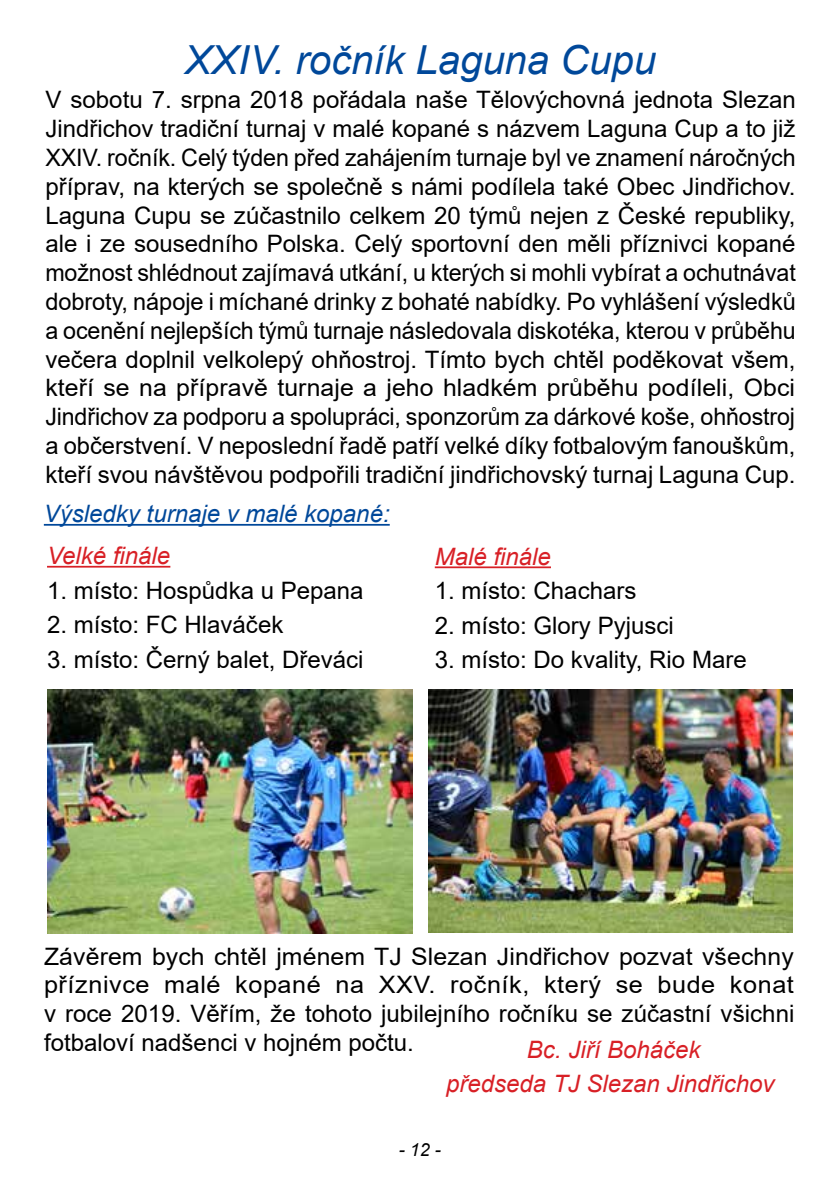
<style>
.page{position:relative;width:840px;height:1191px;background:#fff}
.page>*{position:absolute;margin:0;border:0;box-sizing:border-box;transform-origin:0 0}
.t1{font:italic 40px "Arial";color:#00489a}
.t2{font:24px/28.8px "Arial";color:#000;text-align:justify}
.t3{font:italic 24px/34.4px "Arial";color:#d82026;text-align:center}
.t4{font:italic 24px "Arial";color:#00489a}
.t5{font:italic 18px "Arial";color:#000}
</style>
<div class="page">
<hr style="left:47px;top:566px;width:123px;height:1px;background:#d82026">
<hr style="left:434px;top:566px;width:116px;height:2px;background:#d82026">
<hr style="left:44px;top:524px;width:345px;height:1px;background:#00489a">
<img style="left:47px;top:689px;width:365px;height:244px">
<img style="left:428px;top:689px;width:364px;height:243px">
<h1 class="t1" style="left:185px;top:34px;width:472px">XXIV. ročník Laguna Cupu</h1>
<p class="t2" style="left:45px;top:85px;width:751px">V sobotu 7. srpna 2018 pořádala naše Tělovýchovná jednota Slezan Jindřichov tradiční turnaj v malé kopané s názvem Laguna Cup a to již XXIV. ročník. Celý týden před zahájením turnaje byl ve znamení náročných příprav, na kterých se společně s námi podílela také Obec Jindřichov.<br>Laguna Cupu se zúčastnilo celkem 20 týmů nejen z České republiky, ale i ze sousedního Polska. Celý sportovní den měli příznivci kopané možnost shlédnout zajímavá utkání, u kterých si mohli vybírat a ochutnávat dobroty, nápoje i míchané drinky z bohaté nabídky. Po vyhlášení výsledků a ocenění nejlepších týmů turnaje následovala diskotéka, kterou v průběhu večera doplnil velkolepý ohňostroj. Tímto bych chtěl poděkovat všem, kteří se na přípravě turnaje a jeho hladkém průběhu podíleli, Obci Jindřichov za podporu a spolupráci, sponzorům za dárkové koše, ohňostroj a občerstvení. V neposlední řadě patří velké díky fotbalovým fanouškům, kteří svou návštěvou podpořili tradiční jindřichovský turnaj Laguna Cup.</p>
<p class="t4" style="left:44px;top:498px;width:347px">Výsledky turnaje v malé kopané:</p>
<p class="t3" style="left:47px;top:539px;width:125px">Velké finále</p>
<p class="t2" style="left:47px;top:575px;width:318px">1. místo: Hospůdka u Pepana</p>
<p class="t2" style="left:47px;top:610px;width:238px">2. místo: FC Hlaváček</p>
<p class="t2" style="left:47px;top:644px;width:318px">3. místo: Černý balet, Dřeváci</p>
<p class="t3" style="left:434px;top:539px;width:118px">Malé finále</p>
<p class="t2" style="left:434px;top:576px;width:203px">1. místo: Chachars</p>
<p class="t2" style="left:434px;top:611px;width:240px">2. místo: Glory Pyjusci</p>
<p class="t2" style="left:434px;top:645px;width:313px">3. místo: Do kvality, Rio Mare</p>
<p class="t2" style="left:44px;top:941px;width:751px">Závěrem bych chtěl jménem TJ Slezan Jindřichov pozvat všechny příznivce malé kopané na XXV. ročník, který se bude konat v roce 2019. Věřím, že tohoto jubilejního ročníku se zúčastní všichni fotbaloví nadšenci v hojném počtu.</p>
<p class="t3" style="left:446px;top:1032px;width:330px">Bc. Jiří Boháček<br>předseda TJ Slezan Jindřichov</p>
<p class="t5" style="left:398px;top:1137px;width:44px">- 12 -</p>
</div>
